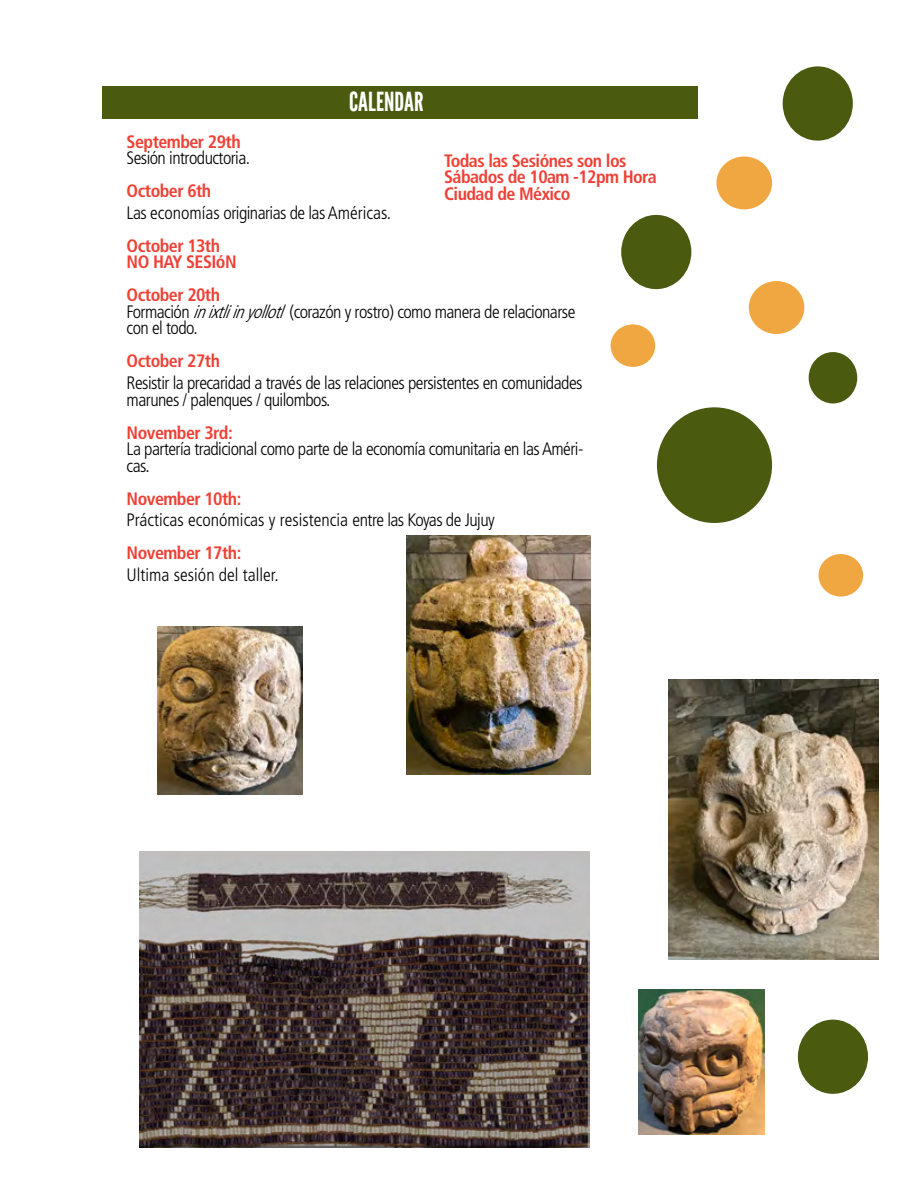
<style>
.page{position:relative;width:918px;height:1188px;background:#fff}
.page>*{position:absolute;margin:0;border:0;box-sizing:border-box;transform-origin:0 0}
.t1{font:26.25px "League Gothic";color:#fff}
.t2{font:300 condensed 18px/16.5px "Frutiger LT Std";letter-spacing:-.03em;color:#000}
.t3{font:700 condensed 18px/16.5px "Frutiger";letter-spacing:-.03em;color:#ef4136}
.t4{font:300 condensed 18px "Frutiger LT Std";color:#000}
.s1{font-style:italic}
</style>
<div class="page">
<div style="left:102px;top:86px;width:596px;height:32px;background:#4a5a0f"></div>
<div style="left:621px;top:215px;width:70px;height:74px;background:#4a5a0f;border-radius:50%"></div>
<div style="left:657px;top:407px;width:115px;height:116px;background:#4a5a0f;border-radius:50%"></div>
<div style="left:783px;top:66px;width:70px;height:75px;background:#4a5a0f;border-radius:50%"></div>
<div style="left:809px;top:352px;width:48px;height:51px;background:#4a5a0f;border-radius:50%"></div>
<div style="left:749px;top:281px;width:55px;height:53px;background:#f0a742;border-radius:50%"></div>
<div style="left:611px;top:324px;width:44px;height:43px;background:#f0a742;border-radius:50%"></div>
<div style="left:716px;top:156px;width:56px;height:53px;background:#f0a742;border-radius:50%"></div>
<img style="left:669px;top:679px;width:209px;height:280px">
<img style="left:406px;top:536px;width:185px;height:238px">
<img style="left:157px;top:626px;width:146px;height:168px">
<img style="left:140px;top:852px;width:450px;height:296px">
<div style="left:819px;top:554px;width:44px;height:43px;background:#f0a742;border-radius:50%"></div>
<img style="left:638px;top:990px;width:127px;height:144px">
<div style="left:798px;top:1020px;width:70px;height:74px;background:#4a5a0f;border-radius:50%"></div>
<h1 class="t1" style="left:349px;top:86px;width:76px">CALENDAR</h1>
<p class="t3" style="left:127px;top:133px;width:116px">September 29th</p>
<p class="t2" style="left:127px;top:150px;width:125px">Sesión introductoria.</p>
<p class="t3" style="left:127px;top:183px;width:86px">October 6th</p>
<p class="t2" style="left:127px;top:205px;width:266px">Las economías originarias de las Américas.</p>
<p class="t3" style="left:127px;top:238px;width:112px">October 13th<br>NO HAY SESIóN</p>
<p class="t3" style="left:127px;top:287px;width:95px">October 20th</p>
<p class="t2" style="left:127px;top:304px;width:450px">Formación <span class="s1">inixtliinyollotl</span>(corazón y rostro) como manera de relacionarse con el todo.</p>
<p class="t3" style="left:127px;top:353px;width:95px">October 27th</p>
<p class="t2" style="left:127px;top:375px;width:457px">Resistir la precaridad a través de las relaciones persistentes en comunidades marunes / palenques / quilombos.</p>
<p class="t3" style="left:127px;top:424px;width:108px">November 3rd:</p>
<p class="t2" style="left:127px;top:441px;width:458px">La partería tradicional como parte de la economía comunitaria en las Améri&shy;cas.</p>
<p class="t3" style="left:127px;top:490px;width:116px">November 10th:</p>
<p class="t4" style="left:127px;top:510px;width:370px">Prácticas económicas y resistencia entre las Koyas de Jujuy</p>
<p class="t3" style="left:127px;top:545px;width:116px">November 17th:</p>
<p class="t4" style="left:127px;top:564px;width:154px">Ultima sesión del taller.</p>
<p class="t3" style="left:444px;top:152px;width:214px">Todas las Sesiónes son los<br>Sábados de 10am -12pm Hora<br>Ciudad de México</p>
</div>
